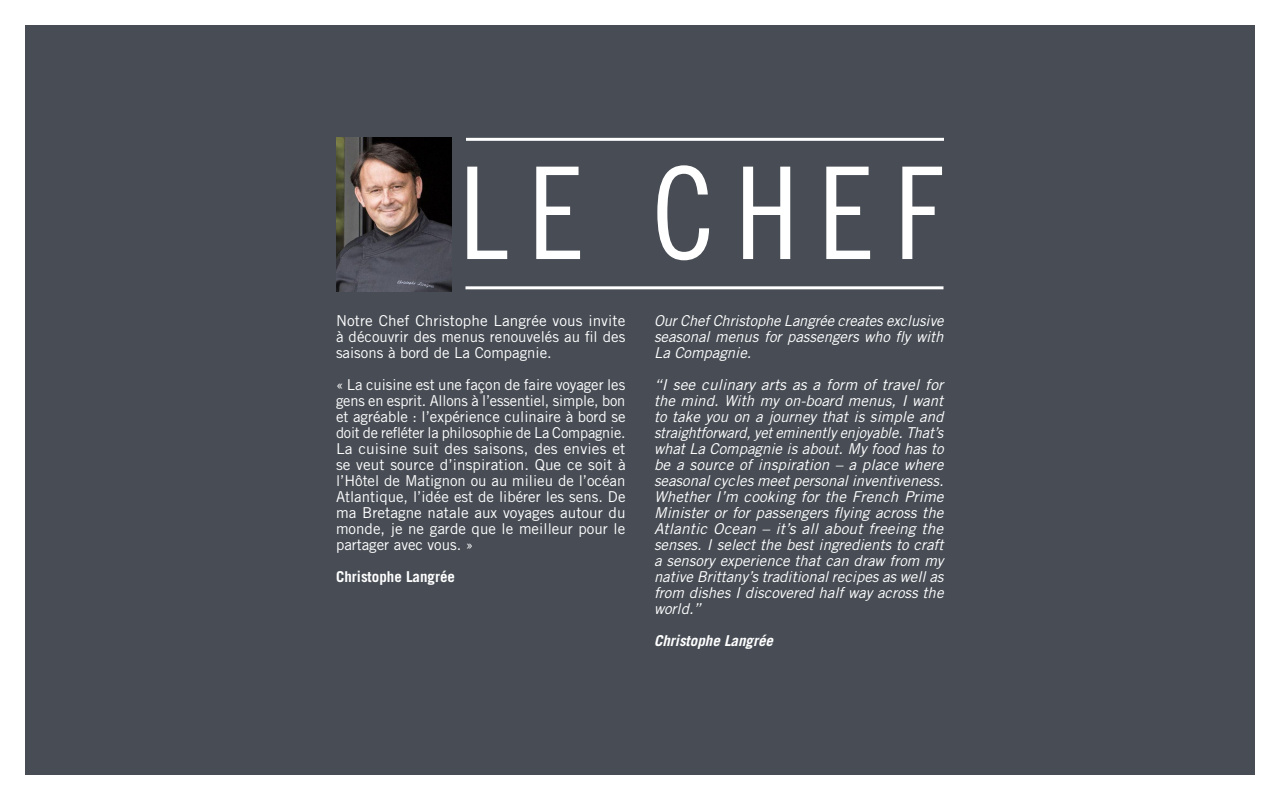
<style>
.page{position:relative;width:1280px;height:800px;background:#fff}
.page>*{position:absolute;margin:0;border:0;box-sizing:border-box;transform-origin:0 0}
.t1{font:128px "Trade Gothic LT Std Cn 18";letter-spacing:.15em;color:#fff}
.t2{font:italic 15px/16px "Trade Gothic LT Std";color:#fff;text-align:justify}
.t3{font:15px/16px "Trade Gothic LT Std";color:#fff;text-align:justify}
.t4{font:italic 700 15px "Trade Gothic LT Std";color:#fff}
.t5{font:700 15px "Trade Gothic LT Std";color:#fff}
</style>
<div class="page">
<div style="left:25px;top:25px;width:1230px;height:750px;background:#484d55"></div>
<img style="left:336px;top:138px;width:115px;height:153px">
<hr style="left:466px;top:138px;width:478px;height:3px;background:#fff">
<hr style="left:466px;top:286px;width:478px;height:3px;background:#fff">
<h1 class="t1" style="left:459px;top:137px;width:486px">LE CHEF</h1>
<p class="t3" style="left:336px;top:313px;width:291px">Notre Chef Christophe Langrée vous invite à découvrir des menus renouvelés au fil des saisons à bord de La Compagnie.</p>
<p class="t3" style="left:336px;top:377px;width:291px">« La cuisine est une façon de faire voyager les gens en esprit. Allons à l’essentiel, simple, bon et agréable : l’expérience culinaire à bord se doit de refléter la philosophie de La Compagnie.<br>La cuisine suit des saisons, des envies et se veut source d’inspiration. Que ce soit à l’Hôtel de Matignon ou au milieu de l’océan Atlantique, l’idée est de libérer les sens. De ma Bretagne natale aux voyages autour du monde, je ne garde que le meilleur pour le partager avec vous. »</p>
<p class="t5" style="left:336px;top:568px;width:121px">Christophe Langrée</p>
<p class="t2" style="left:654px;top:313px;width:291px">Our Chef Christophe Langrée creates exclusive seasonal menus for passengers who fly with La Compagnie.</p>
<p class="t2" style="left:654px;top:377px;width:291px">“I see culinary arts as a form of travel for the mind. With my on-board menus, I want to take you on a journey that is simple and straightforward, yet eminently enjoyable. That’s what La Compagnie is about. My food has to be a source of inspiration – a place where seasonal cycles meet personal inventiveness.<br>Whether I’m cooking for the French Prime Minister or for passengers flying across the Atlantic Ocean – it’s all about freeing the senses. I select the best ingredients to craft a sensory experience that can draw from my native Brittany’s traditional recipes as well as from dishes I discovered half way across the world.”</p>
<p class="t4" style="left:654px;top:632px;width:121px">Christophe Langrée</p>
</div>
